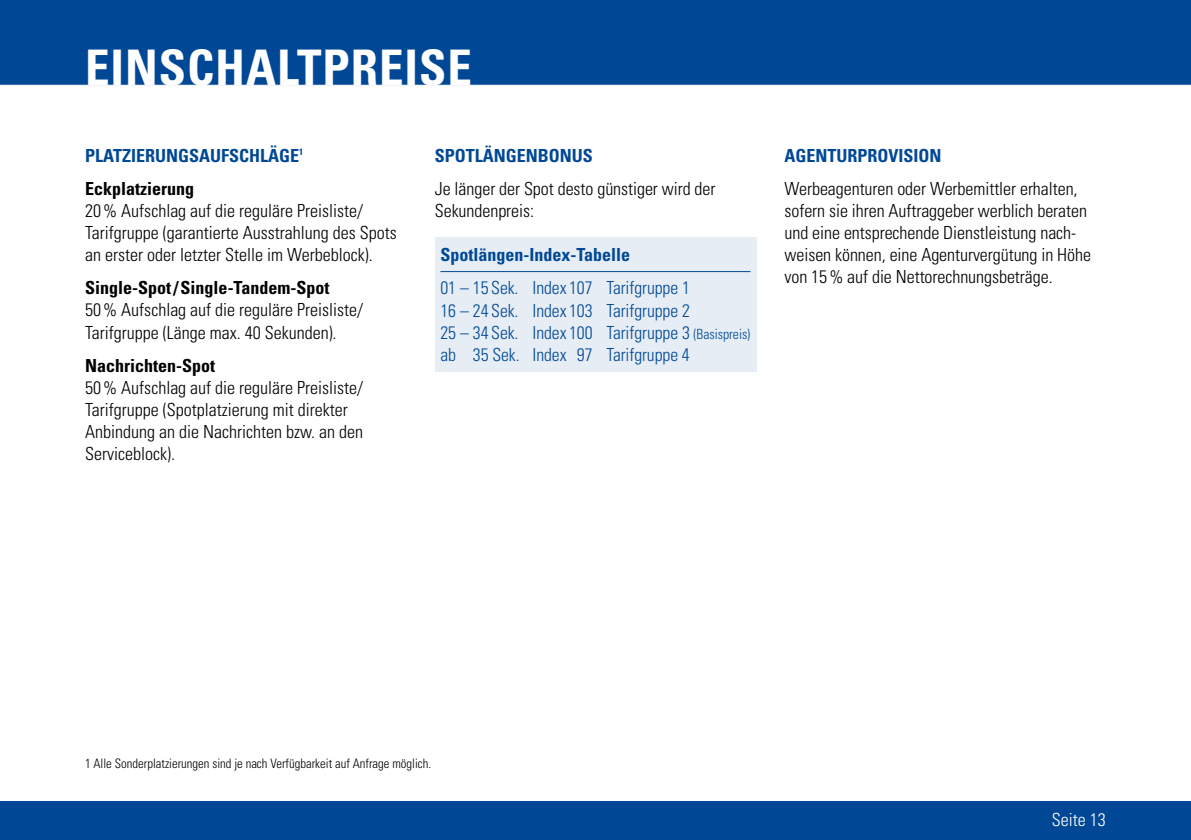
<style>
.page{position:relative;width:1191px;height:840px;background:#fff}
.page>*{position:absolute;margin:0;border:0;box-sizing:border-box;transform-origin:0 0}
.t1{font:700 condensed 49px "Univers";letter-spacing:.02em;color:#fff}
.t2{font:300 condensed 18px/22px "Univers";color:#000}
.t3{font:300 condensed 18px/22px "Univers";letter-spacing:-.005em;color:#004896}
.t4{font:700 condensed 18px/33px "Univers";color:#004896}
.t5{font:700 condensed 18px "Univers";color:#000}
.t6{font:300 condensed 18px "Univers";color:#fff}
.t7{font:300 condensed 13px "Univers";color:#000}
.s1{color:#000}
.s2{font-size:14px}
</style>
<div class="page">
<div style="left:0;top:0;width:1191px;height:86px;background:#004896"></div>
<div style="left:0;top:800px;width:1191px;height:39px;background:#004896"></div>
<div style="left:435px;top:236px;width:321px;height:135px;background:#e6edf4"></div>
<hr style="left:440px;top:271px;width:310px;height:1px;background:#004896">
<h1 class="t1" style="left:85px;top:38px;width:388px">EINSCHALTPREISE</h1>
<p class="t4" style="left:85px;top:139px;width:219px">PLATZIERUNGSAUFSCHLÄGE<sup>1<br></sup><span class="s1">Eckplatzierung</span></p>
<p class="t2" style="left:85px;top:200px;width:313px">20% Aufschlag auf die reguläre Preisliste/<br>Tarifgruppe (garantierte Ausstrahlung des Spots an erster oder letzter Stelle im Werbeblock).</p>
<p class="t5" style="left:85px;top:277px;width:246px">Single-Spot/Single-Tandem-Spot</p>
<p class="t2" style="left:85px;top:299px;width:280px">50% Aufschlag auf die reguläre Preisliste/<br>Tarifgruppe (Länge max. 40 Sekunden).</p>
<p class="t5" style="left:85px;top:354px;width:132px">Nachrichten-Spot</p>
<p class="t2" style="left:85px;top:376px;width:280px">50% Aufschlag auf die reguläre Preisliste/ Tarifgruppe (Spotplatzierung mit direkter Anbindung an die Nachrichten bzw. an den Serviceblock).</p>
<p class="t4" style="left:435px;top:139px;width:160px">SPOTLÄNGENBONUS</p>
<p class="t2" style="left:435px;top:178px;width:282px">Je länger der Spot desto günstiger wird der<br>Sekundenpreis:</p>
<p class="t4" style="left:440px;top:238px;width:191px">Spotlängen-Index-Tabelle</p>
<p class="t3" style="left:440px;top:277px;width:311px">01 – 15 Sek. Index 107 Tarifgruppe 1<br>16 – 24 Sek. Index 103 Tarifgruppe 2<br>25 – 34 Sek. Index 100 Tarifgruppe 3 <span class="s2">(Basispreis) </span>ab 35 Sek. Index 97 Tarifgruppe 4</p>
<p class="t4" style="left:784px;top:139px;width:159px">AGENTURPROVISION</p>
<p class="t2" style="left:784px;top:178px;width:308px">Werbeagenturen oder Werbemittler erhalten, sofern sie ihren Auftraggeber werblich beraten und eine entsprechende Dienstleistung nach&shy;weisen können, eine Agenturvergütung in Höhe von 15% auf die Nettorechnungsbeträge.</p>
<p class="t7" style="left:85px;top:755px;width:348px">1 Alle Sonderplatzierungen sind je nach Verfügbarkeit auf Anfrage möglich.</p>
<p class="t6" style="left:1052px;top:808px;width:55px">Seite 13</p>
</div>
